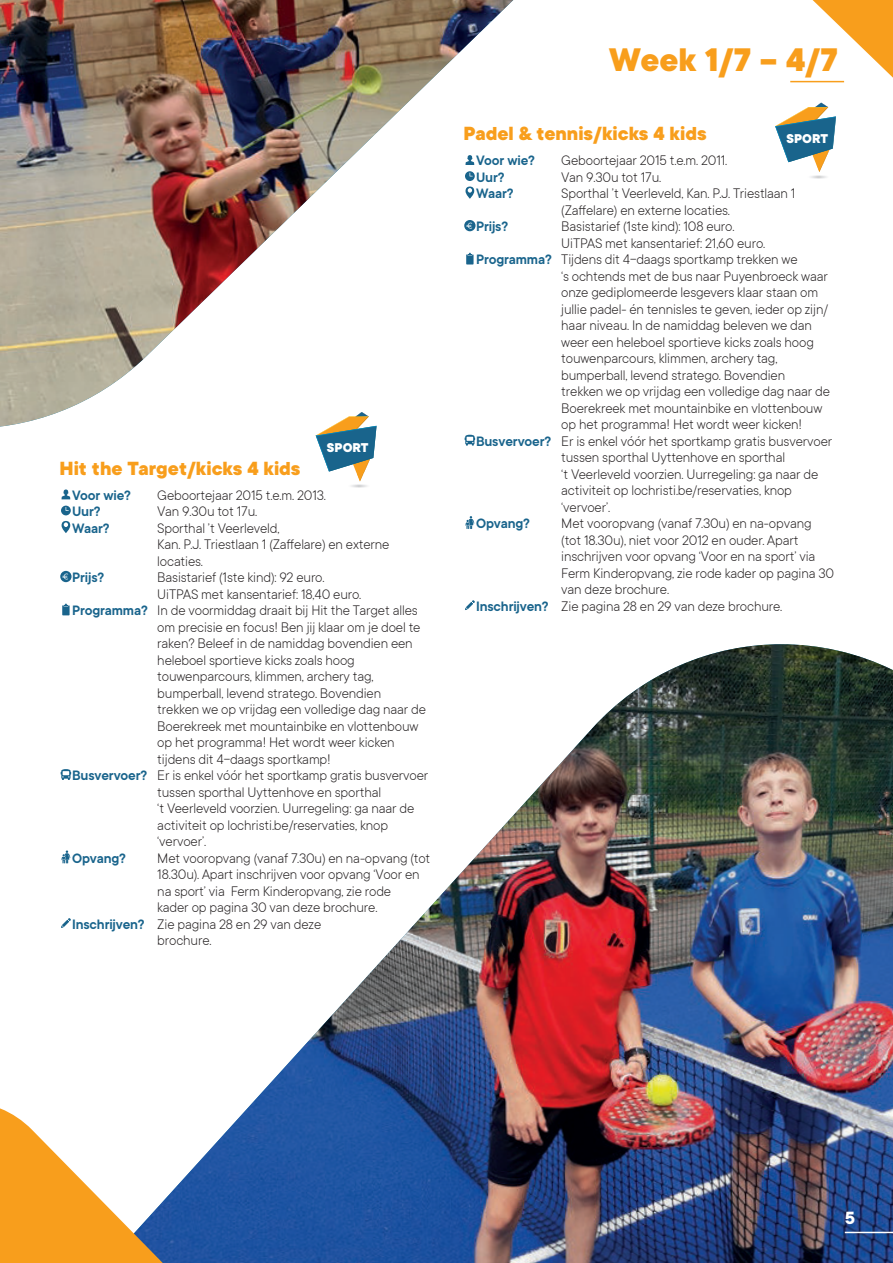
<style>
.page{position:relative;width:893px;height:1263px;background:#fff}
.page>*{position:absolute;margin:0;border:0;box-sizing:border-box;transform-origin:0 0}
.t1{font:800 36px "TT Commons";color:#f89e1c}
.t2{font:800 21px "TT Commons";color:#f89e1c}
.t3{font:700 19.5px "TT Commons";color:#fff}
.t4{font:300 15px/16.5px "TT Commons";letter-spacing:-.01em;color:#231f20}
.t5{font:600 15px "TT Commons";letter-spacing:-.01em;color:#19648c}
.t6{font:800 14.1px "TT Commons";color:#fff}
.s1{font-weight:600;color:#19648c}
</style>
<div class="page">
<svg style="left:62px;top:489px;width:8px;height:10px"></svg>
<svg style="left:61px;top:506px;width:10px;height:9px"></svg>
<svg style="left:62px;top:521px;width:8px;height:12px"></svg>
<svg style="left:60px;top:571px;width:12px;height:11px"></svg>
<svg style="left:62px;top:604px;width:8px;height:11px"></svg>
<svg style="left:465px;top:516px;width:9px;height:13px"></svg>
<svg style="left:465px;top:600px;width:10px;height:10px"></svg>
<svg style="left:804px;top:103px;width:32px;height:69px"></svg>
<svg style="left:804px;top:0;width:89px;height:83px"></svg>
<img style="left:0;top:0;width:513px;height:427px">
<img style="left:262px;top:644px;width:631px;height:619px">
<svg style="left:0;top:1092px;width:282px;height:171px"></svg>
<svg style="left:316px;top:412px;width:61px;height:70px"></svg>
<hr style="left:845px;top:1232px;width:48px;height:1px;background:#fff">
<p class="t6" style="left:327px;top:439px;width:43px">SPORT</p>
<h2 class="t2" style="left:60px;top:461px;width:242px">Hit the Target/kicks 4 kids</h2>
<p class="t5" style="left:72px;top:490px;width:60px">Voor wie?</p>
<p class="t4" style="left:157px;top:488px;width:170px">Geboortejaar 2015 t.e.m. 2013.</p>
<p class="t5" style="left:72px;top:506px;width:30px">Uur?</p>
<p class="t4" style="left:157px;top:504px;width:101px">Van 9.30u tot 17u.</p>
<p class="t5" style="left:72px;top:523px;width:39px">Waar?</p>
<p class="t4" style="left:157px;top:521px;width:234px">Sporthal ’t Veerleveld,<br>Kan. P.J. Triestlaan 1 (Zaffelare) en externe locaties.</p>
<p class="t5" style="left:72px;top:572px;width:34px">Prijs?</p>
<p class="t4" style="left:157px;top:570px;width:169px">Basistarief (1ste kind): 92 euro.</p>
<p class="t4" style="left:157px;top:587px;width:206px">UiTPAS met kansentarief: 18,40 euro.</p>
<p class="t4" style="left:72px;top:602px;width:347px"><span class="s1">Programma?</span> In de voormiddag draait bij Hit the Target alles</p>
<p class="t4" style="left:157px;top:620px;width:265px">om precisie en focus! Ben jij klaar om je doel te</p>
<p class="t4" style="left:157px;top:636px;width:257px">raken? Beleef in de namiddag bovendien een</p>
<p class="t4" style="left:157px;top:653px;width:199px">heleboel sportieve kicks zoals hoog</p>
<p class="t4" style="left:157px;top:669px;width:218px">touwenparcours, klimmen, archery tag,</p>
<p class="t4" style="left:157px;top:686px;width:225px">bumperball, levend stratego. Bovendien</p>
<p class="t4" style="left:157px;top:702px;width:270px">trekken we op vrijdag een volledige dag naar de</p>
<p class="t4" style="left:157px;top:719px;width:263px">Boerekreek met mountainbike en vlottenbouw</p>
<p class="t4" style="left:157px;top:734px;width:239px">op het programma! Het wordt weer kicken</p>
<p class="t4" style="left:157px;top:751px;width:175px">tijdens dit 4-daags sportkamp!</p>
<p class="t4" style="left:72px;top:768px;width:358px"><span class="s1">Busvervoer?</span> Er is enkel vóór het sportkamp gratis busvervoer</p>
<p class="t4" style="left:157px;top:785px;width:225px">tussen sporthal Uyttenhove en sporthal</p>
<p class="t4" style="left:157px;top:801px;width:259px">‘t Veerleveld voorzien. Uurregeling: ga naar de</p>
<p class="t4" style="left:157px;top:818px;width:232px">activiteit op lochristi.be/reservaties, knop</p>
<p class="t4" style="left:157px;top:834px;width:50px">‘vervoer’.</p>
<p class="t5" style="left:72px;top:853px;width:55px">Opvang?</p>
<p class="t4" style="left:157px;top:851px;width:275px">Met vooropvang (vanaf 7.30u) en na-opvang (tot</p>
<p class="t4" style="left:157px;top:867px;width:264px">18.30u). Apart inschrijven voor opvang ‘Voor en</p>
<p class="t4" style="left:157px;top:884px;width:235px">na sport’ via Ferm Kinderopvang, zie rode</p>
<p class="t4" style="left:157px;top:900px;width:222px">kader op pagina 30 van deze brochure.</p>
<p class="t4" style="left:72px;top:917px;width:251px"><span class="s1">Inschrijven?</span> Zie pagina 28 en 29 van deze</p>
<p class="t4" style="left:157px;top:933px;width:56px">brochure.</p>
<h1 class="t1" style="left:609px;top:47px;width:230px">Week 1/7 – 4/7</h1>
<h2 class="t2" style="left:463px;top:126px;width:245px">Padel &amp; tennis/kicks 4 kids</h2>
<p class="t5" style="left:476px;top:155px;width:60px">Voor wie?</p>
<p class="t4" style="left:561px;top:153px;width:168px">Geboortejaar 2015 t.e.m. 2011.</p>
<p class="t5" style="left:476px;top:172px;width:30px">Uur?</p>
<p class="t4" style="left:561px;top:170px;width:101px">Van 9.30u tot 17u.</p>
<p class="t5" style="left:476px;top:188px;width:39px">Waar?</p>
<p class="t4" style="left:561px;top:186px;width:236px">Sporthal ’t Veerleveld, Kan. P.J. Triestlaan 1 (Zaffelare) en externe locaties.</p>
<p class="t5" style="left:476px;top:221px;width:34px">Prijs?</p>
<p class="t4" style="left:561px;top:219px;width:175px">Basistarief (1ste kind): 108 euro.</p>
<p class="t4" style="left:561px;top:236px;width:206px">UiTPAS met kansentarief: 21,60 euro.</p>
<p class="t4" style="left:476px;top:251px;width:323px"><span class="s1">Programma?</span> Tijdens dit 4-daags sportkamp trekken we</p>
<p class="t4" style="left:561px;top:269px;width:268px">‘s ochtends met de bus naar Puyenbroeck waar</p>
<p class="t4" style="left:561px;top:285px;width:258px">onze gediplomeerde lesgevers klaar staan om</p>
<p class="t4" style="left:561px;top:302px;width:268px">jullie padel- én tennisles te geven, ieder op zijn/</p>
<p class="t4" style="left:561px;top:318px;width:252px">haar niveau. In de namiddag beleven we dan</p>
<p class="t4" style="left:561px;top:335px;width:254px">weer een heleboel sportieve kicks zoals hoog</p>
<p class="t4" style="left:561px;top:351px;width:218px">touwenparcours, klimmen, archery tag,</p>
<p class="t4" style="left:561px;top:368px;width:225px">bumperball, levend stratego. Bovendien</p>
<p class="t4" style="left:561px;top:384px;width:270px">trekken we op vrijdag een volledige dag naar de</p>
<p class="t4" style="left:561px;top:401px;width:263px">Boerekreek met mountainbike en vlottenbouw</p>
<p class="t4" style="left:561px;top:416px;width:242px">op het programma! Het wordt weer kicken!</p>
<p class="t4" style="left:476px;top:434px;width:358px"><span class="s1">Busvervoer?</span> Er is enkel vóór het sportkamp gratis busvervoer</p>
<p class="t4" style="left:561px;top:450px;width:225px">tussen sporthal Uyttenhove en sporthal</p>
<p class="t4" style="left:561px;top:467px;width:258px">‘t Veerleveld voorzien. Uurregeling: ga naar de</p>
<p class="t4" style="left:561px;top:483px;width:232px">activiteit op lochristi.be/reservaties, knop</p>
<p class="t4" style="left:561px;top:500px;width:50px">‘vervoer’.</p>
<p class="t5" style="left:476px;top:518px;width:55px">Opvang?</p>
<p class="t4" style="left:561px;top:516px;width:252px">Met vooropvang (vanaf 7.30u) en na-opvang</p>
<p class="t4" style="left:561px;top:533px;width:239px">(tot 18.30u), niet voor 2012 en ouder. Apart</p>
<p class="t4" style="left:561px;top:549px;width:256px">inschrijven voor opvang ‘Voor en na sport’ via</p>
<p class="t4" style="left:561px;top:566px;width:274px">Ferm Kinderopvang, zie rode kader op pagina 30</p>
<p class="t4" style="left:561px;top:582px;width:109px">van deze brochure.</p>
<p class="t4" style="left:476px;top:599px;width:308px"><span class="s1">Inschrijven?</span> Zie pagina 28 en 29 van deze brochure.</p>
<p class="t6" style="left:786px;top:130px;width:43px">SPORT</p>
<h3 class="t3" style="left:845px;top:1211px;width:12px">5</h3>
</div>
